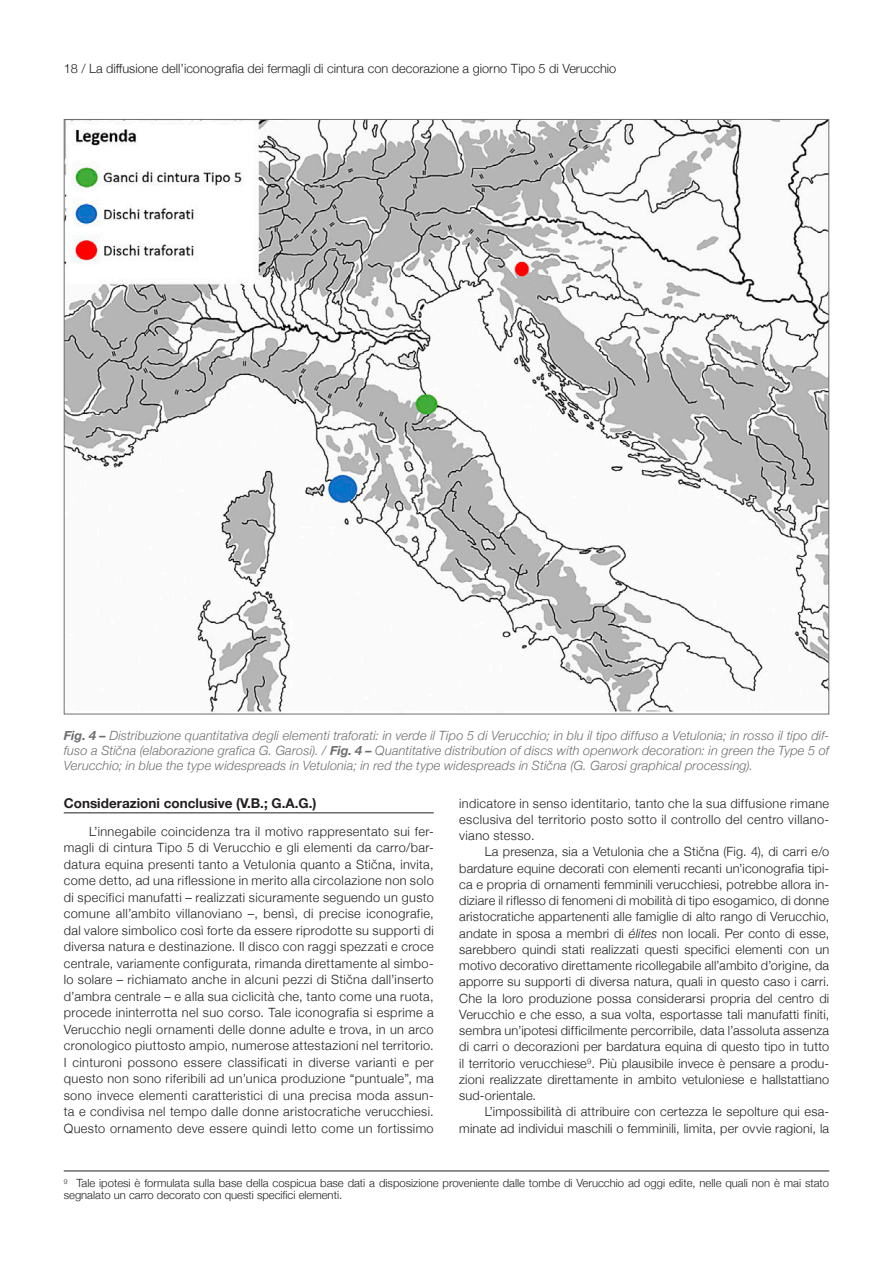
<style>
.page{position:relative;width:893px;height:1263px;background:#fff}
.page>*{position:absolute;margin:0;border:0;box-sizing:border-box;transform-origin:0 0}
.t1{font:700 13.5px "Helvetica Neue";color:#231f20}
.t2{font:300 12.75px/16.5px "Helvetica Neue";letter-spacing:.015em;color:#231f20;text-align:justify}
.t3{font:italic 300 12.75px/15px "Helvetica Neue";letter-spacing:.015em;color:#6d6e71;text-align:justify}
.t4{font:300 11.25px/12px "Helvetica Neue";color:#231f20}
.s1{font-weight:700}
.s2{font-style:italic}
</style>
<div class="page">
<hr style="left:64px;top:813px;width:370px;height:1px;background:#231f20">
<hr style="left:64px;top:1170px;width:765px;height:1px;background:#231f20">
<img style="left:66px;top:121px;width:761px;height:591px">
<p class="t2" style="left:64px;top:59px;width:554px">18 / La diffusione dell’iconografia dei fermagli di cintura con decorazione a giorno Tipo 5 di Verucchio</p>
<p class="t3" style="left:64px;top:729px;width:767px"><span class="s1">Fig. 4 –</span> Distribuzione quantitativa degli elementi traforati: in verde il Tipo 5 di Verucchio; in blu il tipo diffuso a Vetulonia; in rosso il tipo dif&shy;fuso a Stična (elaborazione grafica G. Garosi). / <span class="s1">Fig. 4 –</span> Quantitative distribution of discs with openwork decoration: in green the Type 5 of Verucchio; in blue the type widespreads in Vetulonia; in red the type widespreads in Stična (G. Garosi graphical processing).</p>
<p class="t1" style="left:64px;top:798px;width:254px">Considerazioni conclusive (V.B.; G.A.G.)</p>
<p class="t2" style="left:64px;top:822px;width:371px;text-indent:26px">L’innegabile coincidenza tra il motivo rappresentato sui fer&shy;magli di cintura Tipo 5 di Verucchio e gli elementi da carro/bar&shy;datura equina presenti tanto a Vetulonia quanto a Stična, invita, come detto, ad una riflessione in merito alla circolazione non solo di specifici manufatti – realizzati sicuramente seguendo un gusto comune all’ambito villanoviano –, bensì, di precise iconografie, dal valore simbolico così forte da essere riprodotte su supporti di diversa natura e destinazione. Il disco con raggi spezzati e croce centrale, variamente configurata, rimanda direttamente al simbo&shy;lo solare – richiamato anche in alcuni pezzi di Stična dall’inserto d’ambra centrale – e alla sua ciclicità che, tanto come una ruota, procede ininterrotta nel suo corso. Tale iconografia si esprime a Verucchio negli ornamenti delle donne adulte e trova, in un arco cronologico piuttosto ampio, numerose attestazioni nel territorio.<br>I cinturoni possono essere classificati in diverse varianti e per questo non sono riferibili ad un’unica produzione “puntuale”, ma sono invece elementi caratteristici di una precisa moda assun&shy;ta e condivisa nel tempo dalle donne aristocratiche verucchiesi.<br>Questo ornamento deve essere quindi letto come un fortissimo</p>
<p class="t2" style="left:459px;top:794px;width:371px">indicatore in senso identitario, tanto che la sua diffusione rimane esclusiva del territorio posto sotto il controllo del centro villano&shy;viano stesso.</p>
<p class="t2" style="left:459px;top:843px;width:371px;text-indent:26px">La presenza, sia a Vetulonia che a Stična (Fig. 4), di carri e/o bardature equine decorati con elementi recanti un’iconografia tipi&shy;ca e propria di ornamenti femminili verucchiesi, potrebbe allora in&shy;diziare il riflesso di fenomeni di mobilità di tipo esogamico, di donne aristocratiche appartenenti alle famiglie di alto rango di Verucchio, andate in sposa a membri di <span class="s2">élites</span> non locali. Per conto di esse, sarebbero quindi stati realizzati questi specifici elementi con un motivo decorativo direttamente ricollegabile all’ambito d’origine, da apporre su supporti di diversa natura, quali in questo caso i carri.<br>Che la loro produzione possa considerarsi propria del centro di Verucchio e che esso, a sua volta, esportasse tali manufatti finiti, sembra un’ipotesi difficilmente percorribile, data l’assoluta assenza di carri o decorazioni per bardatura equina di questo tipo in tutto il territorio verucchiese<sup>9</sup>. Più plausibile invece è pensare a produ&shy;zioni realizzate direttamente in ambito vetuloniese e hallstattiano sud-orientale.</p>
<p class="t2" style="left:459px;top:1103px;width:371px;text-align:right">L’impossibilità di attribuire con certezza le sepolture qui esa&shy;minate ad individui maschili o femminili, limita, per ovvie ragioni, la</p>
<p class="t4" style="left:64px;top:1176px;width:767px"><sup>9</sup> Tale ipotesi è formulata sulla base della cospicua base dati a disposizione proveniente dalle tombe di Verucchio ad oggi edite, nelle quali non è mai stato segnalato un carro decorato con questi specifici elementi.</p>
</div>
